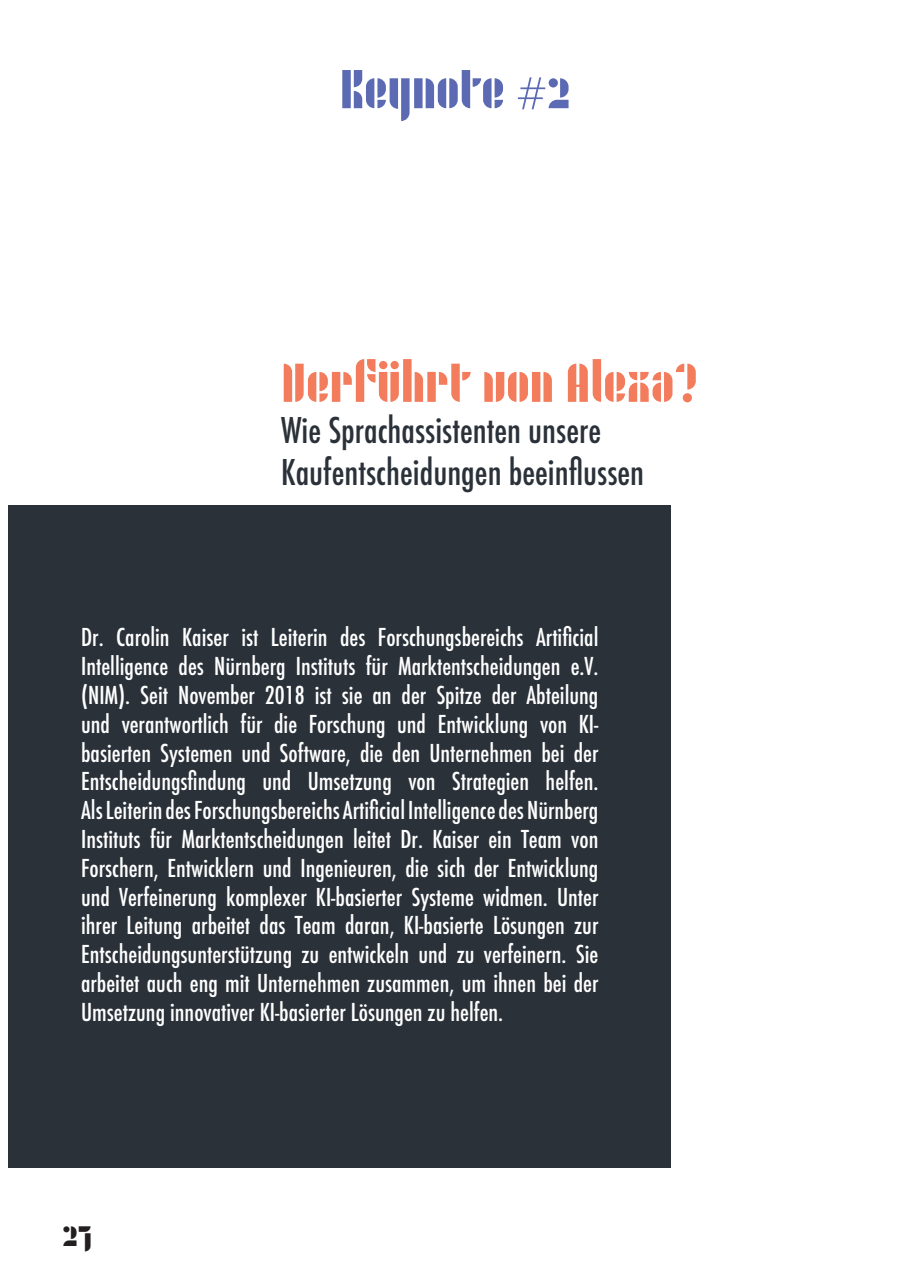
<style>
.page{position:relative;width:910px;height:1280px;background:#fff}
.page>*{position:absolute;margin:0;border:0;box-sizing:border-box;transform-origin:0 0}
.t1{font:57px "Joschmi";color:#f37c5d}
.t2{font:57px "Joschmi";color:#5b6ab2}
.t3{font:37.5px "Joschmi";color:#231f20}
.t4{font:500 condensed 34.5px/41.4px "Futura";color:#2a3139}
.t5{font:500 condensed 24px/28.8px "Futura";color:#fff;text-align:justify}
</style>
<div class="page">
<div style="left:9px;top:505px;width:662px;height:662px;background:#2a3139"></div>
<h1 class="t2" style="left:340px;top:54px;width:232px">Keynote #2</h1>
<h1 class="t1" style="left:281px;top:348px;width:418px">Verführt von Alexa?</h1>
<h3 class="t4" style="left:281px;top:410px;width:365px">Wie Sprachassistenten unsere<br>Kaufentscheidungen beeinflussen</h3>
<p class="t5" style="left:81px;top:623px;width:519px">Dr. Carolin Kaiser ist Leiterin des Forschungsbereichs Artificial Intelligence des Nürnberg Instituts für Marktentscheidungen e.V. (NIM). Seit November 2018 ist sie an der Spitze der Abteilung und verantwortlich für die Forschung und Entwicklung von KI&shy;basierten Systemen und Software, die den Unternehmen bei der Entscheidungsfindung und Umsetzung von Strategien helfen.<br>Als Leiterin des Forschungsbereichs Artificial Intelligence des Nürnberg Instituts für Marktentscheidungen leitet Dr. Kaiser ein Team von Forschern, Entwicklern und Ingenieuren, die sich der Entwicklung und Verfeinerung komplexer KI-basierter Systeme widmen. Unter ihrer Leitung arbeitet das Team daran, KI-basierte Lösungen zur Entscheidungsunterstützung zu entwickeln und zu verfeinern. Sie arbeitet auch eng mit Unternehmen zusammen, um ihnen bei der Umsetzung innovativer KI-basierter Lösungen zu helfen.</p>
<h2 class="t3" style="left:63px;top:1210px;width:31px">27</h2>
</div>
